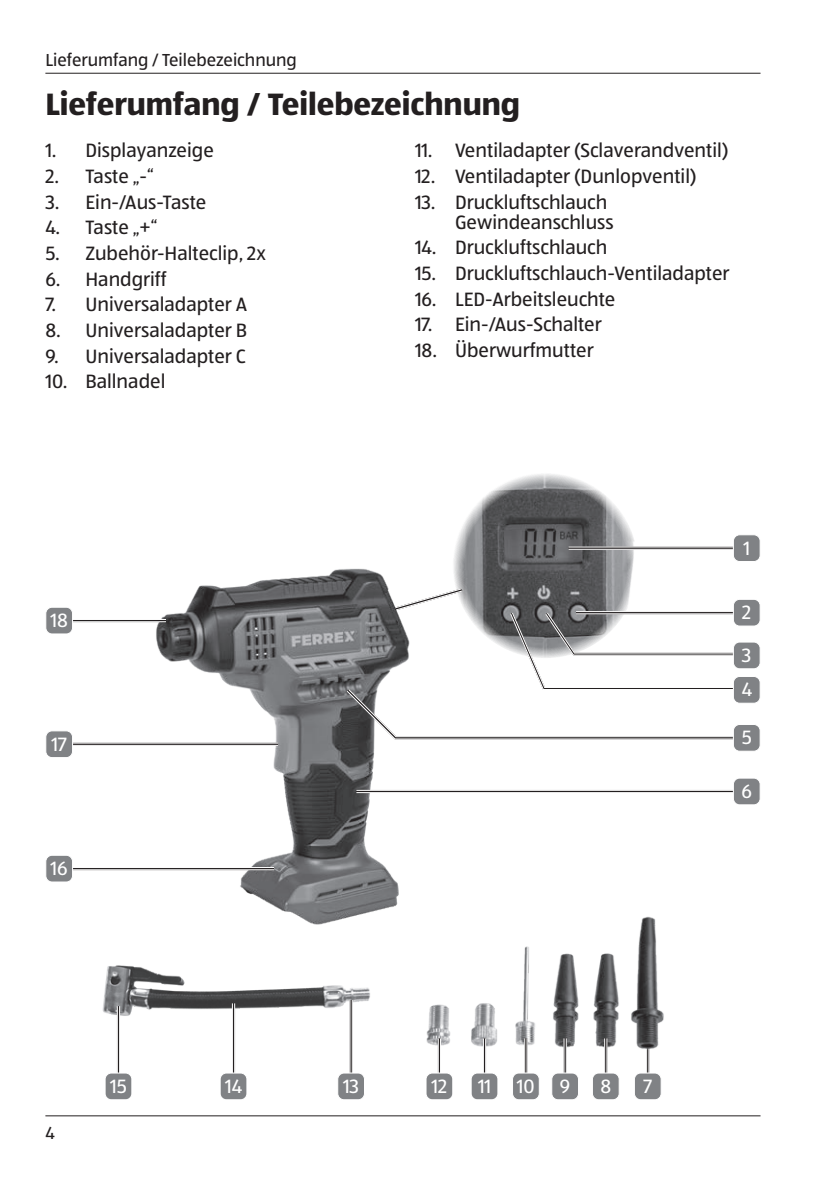
<style>
.page{position:relative;width:840px;height:1191px;background:#fff}
.page>*{position:absolute;margin:0;border:0;box-sizing:border-box;transform-origin:0 0}
.t1{font:700 32px "ALDISUEDOT";color:#231f20}
.t2{font:20px/20px "ALDISUEDOT";color:#231f20}
.t3{font:20px/34.4px "ALDISUEDOT";color:#fff}
.t4{font:18px "ALDISUEDOT";color:#231f20}
</style>
<div class="page">
<hr style="left:45px;top:73px;width:715px;height:1px;background:#231f20">
<hr style="left:45px;top:1115px;width:715px;height:1px;background:#231f20">
<img style="left:426px;top:946px;width:193px;height:117px">
<img style="left:452px;top:473px;width:185px;height:185px;border-radius:93px">
<hr style="left:604px;top:1038px;width:3px;height:38px;background:#231f20">
<hr style="left:606px;top:1038px;width:1px;height:38px;background:#fff">
<hr style="left:604px;top:1038px;width:1px;height:38px;background:#fff">
<hr style="left:646px;top:1038px;width:3px;height:38px;background:#231f20">
<hr style="left:648px;top:1038px;width:1px;height:38px;background:#fff">
<hr style="left:646px;top:1038px;width:1px;height:38px;background:#fff">
<hr style="left:563px;top:1038px;width:3px;height:38px;background:#231f20">
<hr style="left:565px;top:1038px;width:1px;height:38px;background:#fff">
<hr style="left:563px;top:1038px;width:1px;height:38px;background:#fff">
<hr style="left:524px;top:1038px;width:3px;height:38px;background:#231f20">
<hr style="left:526px;top:1038px;width:1px;height:38px;background:#fff">
<hr style="left:524px;top:1038px;width:1px;height:38px;background:#fff">
<hr style="left:482px;top:1038px;width:3px;height:38px;background:#231f20">
<hr style="left:485px;top:1038px;width:1px;height:38px;background:#fff">
<hr style="left:482px;top:1038px;width:1px;height:38px;background:#fff">
<hr style="left:437px;top:1038px;width:3px;height:38px;background:#231f20">
<hr style="left:440px;top:1038px;width:1px;height:38px;background:#fff">
<hr style="left:437px;top:1038px;width:1px;height:38px;background:#fff">
<div style="left:592px;top:1073px;width:26px;height:26px;background:#808285;border-radius:6px"></div>
<div style="left:591px;top:1072px;width:28px;height:28px;border:1px solid #fff;border-radius:6px"></div>
<div style="left:634px;top:1073px;width:26px;height:26px;background:#808285;border-radius:6px"></div>
<div style="left:633px;top:1072px;width:28px;height:28px;border:1px solid #fff;border-radius:6px"></div>
<div style="left:551px;top:1073px;width:27px;height:26px;background:#808285;border-radius:6px"></div>
<div style="left:551px;top:1072px;width:27px;height:28px;border:1px solid #fff;border-radius:6px"></div>
<div style="left:512px;top:1073px;width:27px;height:26px;background:#808285;border-radius:6px"></div>
<div style="left:512px;top:1072px;width:27px;height:28px;border:1px solid #fff;border-radius:6px"></div>
<div style="left:471px;top:1073px;width:26px;height:26px;background:#808285;border-radius:6px"></div>
<div style="left:470px;top:1072px;width:28px;height:28px;border:1px solid #fff;border-radius:6px"></div>
<div style="left:426px;top:1073px;width:26px;height:26px;background:#808285;border-radius:6px"></div>
<div style="left:425px;top:1072px;width:28px;height:28px;border:1px solid #fff;border-radius:6px"></div>
<img style="left:102px;top:965px;width:251px;height:53px">
<hr style="left:232px;top:1003px;width:3px;height:73px;background:#231f20">
<hr style="left:234px;top:1003px;width:1px;height:73px;background:#fff">
<hr style="left:232px;top:1003px;width:1px;height:73px;background:#fff">
<hr style="left:349px;top:1000px;width:3px;height:76px;background:#231f20">
<hr style="left:351px;top:1000px;width:1px;height:76px;background:#fff">
<hr style="left:349px;top:1000px;width:1px;height:76px;background:#fff">
<hr style="left:117px;top:1006px;width:3px;height:70px;background:#231f20">
<hr style="left:119px;top:1006px;width:1px;height:70px;background:#fff">
<hr style="left:117px;top:1006px;width:1px;height:70px;background:#fff">
<div style="left:220px;top:1073px;width:27px;height:26px;background:#808285;border-radius:6px"></div>
<div style="left:220px;top:1072px;width:27px;height:28px;border:1px solid #fff;border-radius:6px"></div>
<div style="left:337px;top:1073px;width:27px;height:26px;background:#808285;border-radius:6px"></div>
<div style="left:337px;top:1072px;width:27px;height:28px;border:1px solid #fff;border-radius:6px"></div>
<div style="left:105px;top:1073px;width:27px;height:26px;background:#808285;border-radius:6px"></div>
<div style="left:105px;top:1072px;width:27px;height:28px;border:1px solid #fff;border-radius:6px"></div>
<img style="left:631px;top:916px;width:33px;height:137px">
<img style="left:153px;top:568px;width:246px;height:442px">
<hr style="left:568px;top:546px;width:177px;height:3px;background:#231f20">
<hr style="left:568px;top:546px;width:177px;height:1px;background:#fff">
<hr style="left:568px;top:549px;width:177px;height:1px;background:#fff">
<hr style="left:356px;top:790px;width:389px;height:3px;background:#231f20">
<hr style="left:356px;top:790px;width:389px;height:1px;background:#fff">
<hr style="left:356px;top:792px;width:389px;height:1px;background:#fff">
<div style="left:733px;top:535px;width:26px;height:26px;background:#808285;border-radius:6px"></div>
<div style="left:732px;top:534px;width:28px;height:28px;border:1px solid #fff;border-radius:6px"></div>
<div style="left:733px;top:599px;width:26px;height:27px;background:#808285;border-radius:6px"></div>
<div style="left:732px;top:599px;width:28px;height:27px;border:1px solid #fff;border-radius:6px"></div>
<div style="left:733px;top:778px;width:26px;height:27px;background:#808285;border-radius:6px"></div>
<div style="left:732px;top:777px;width:28px;height:28px;border:1px solid #fff;border-radius:6px"></div>
<div style="left:733px;top:642px;width:26px;height:27px;background:#808285;border-radius:6px"></div>
<div style="left:732px;top:641px;width:28px;height:28px;border:1px solid #fff;border-radius:6px"></div>
<div style="left:733px;top:676px;width:26px;height:27px;background:#808285;border-radius:6px"></div>
<div style="left:732px;top:676px;width:28px;height:27px;border:1px solid #fff;border-radius:6px"></div>
<hr style="left:60px;top:742px;width:218px;height:3px;background:#231f20">
<hr style="left:60px;top:742px;width:218px;height:1px;background:#fff">
<hr style="left:60px;top:745px;width:218px;height:1px;background:#fff">
<hr style="left:60px;top:867px;width:214px;height:3px;background:#231f20">
<hr style="left:60px;top:867px;width:214px;height:1px;background:#fff">
<hr style="left:60px;top:869px;width:214px;height:1px;background:#fff">
<hr style="left:60px;top:619px;width:106px;height:3px;background:#231f20">
<hr style="left:60px;top:619px;width:106px;height:1px;background:#fff">
<hr style="left:60px;top:621px;width:106px;height:1px;background:#fff">
<div style="left:46px;top:731px;width:26px;height:26px;background:#808285;border-radius:6px"></div>
<div style="left:45px;top:730px;width:28px;height:28px;border:1px solid #fff;border-radius:6px"></div>
<div style="left:46px;top:855px;width:26px;height:27px;background:#808285;border-radius:6px"></div>
<div style="left:45px;top:855px;width:28px;height:27px;border:1px solid #fff;border-radius:6px"></div>
<div style="left:46px;top:607px;width:26px;height:27px;background:#808285;border-radius:6px"></div>
<div style="left:45px;top:607px;width:28px;height:27px;border:1px solid #fff;border-radius:6px"></div>
<svg style="left:343px;top:586px;width:397px;height:155px"></svg>
<div style="left:733px;top:724px;width:26px;height:27px;background:#808285;border-radius:6px"></div>
<div style="left:732px;top:724px;width:28px;height:27px;border:1px solid #fff;border-radius:6px"></div>
<p class="t4" style="left:45px;top:49px;width:253px">Lieferumfang / Teilebezeichnung</p>
<h1 class="t1" style="left:45px;top:83px;width:476px">Lieferumfang / Teilebezeichnung</h1>
<p class="t2" style="left:45px;top:140px;width:170px">1. Displayanzeige</p>
<p class="t2" style="left:45px;top:166px;width:110px">2. Taste „-“</p>
<p class="t2" style="left:45px;top:191px;width:162px">3. Ein-/Aus-Taste</p>
<p class="t2" style="left:45px;top:217px;width:113px">4. Taste „+“</p>
<p class="t2" style="left:45px;top:242px;width:222px">5. Zubehör-Halteclip, 2x</p>
<p class="t2" style="left:45px;top:268px;width:122px">6. Handgriff</p>
<p class="t2" style="left:45px;top:294px;width:203px">7. Universaladapter A</p>
<p class="t2" style="left:45px;top:319px;width:203px">8. Universaladapter B</p>
<p class="t2" style="left:45px;top:345px;width:202px">9. Universaladapter C</p>
<p class="t2" style="left:45px;top:371px;width:121px">10. Ballnadel</p>
<p class="t2" style="left:415px;top:140px;width:315px">11. Ventiladapter (Sclaverandventil)</p>
<p class="t2" style="left:415px;top:165px;width:283px">12. Ventiladapter (Dunlopventil)</p>
<p class="t2" style="left:455px;top:191px;width:160px;text-indent:-40px">13. Druckluftschlauch<br>Gewindeanschluss</p>
<p class="t2" style="left:415px;top:237px;width:194px">14. Druckluftschlauch</p>
<p class="t2" style="left:415px;top:262px;width:316px">15. Druckluftschlauch-Ventiladapter</p>
<p class="t2" style="left:415px;top:288px;width:202px">16. LED-Arbeitsleuchte</p>
<p class="t2" style="left:415px;top:314px;width:188px">17. Ein-/Aus-Schalter</p>
<p class="t2" style="left:415px;top:339px;width:180px">18. Überwurfmutter</p>
<p class="t3" style="left:50px;top:602px;width:19px">18</p>
<p class="t3" style="left:51px;top:726px;width:17px">17</p>
<p class="t3" style="left:51px;top:850px;width:19px">16</p>
<p class="t3" style="left:743px;top:530px;width:8px">1</p>
<p class="t3" style="left:741px;top:595px;width:11px">2</p>
<p class="t3" style="left:741px;top:637px;width:12px">3<br>4</p>
<p class="t3" style="left:741px;top:720px;width:12px">5</p>
<p class="t3" style="left:741px;top:773px;width:12px">6</p>
<p class="t4" style="left:45px;top:1120px;width:11px">4</p>
<p class="t3" style="left:110px;top:1068px;width:18px">15</p>
<p class="t3" style="left:225px;top:1068px;width:18px">14</p>
<p class="t3" style="left:343px;top:1068px;width:18px">13</p>
<p class="t3" style="left:431px;top:1068px;width:17px">12</p>
<p class="t3" style="left:478px;top:1068px;width:14px">11</p>
<p class="t3" style="left:516px;top:1068px;width:19px">10</p>
<p class="t3" style="left:559px;top:1068px;width:12px">9</p>
<p class="t3" style="left:600px;top:1068px;width:12px">8</p>
<p class="t3" style="left:643px;top:1068px;width:10px">7</p>
</div>
